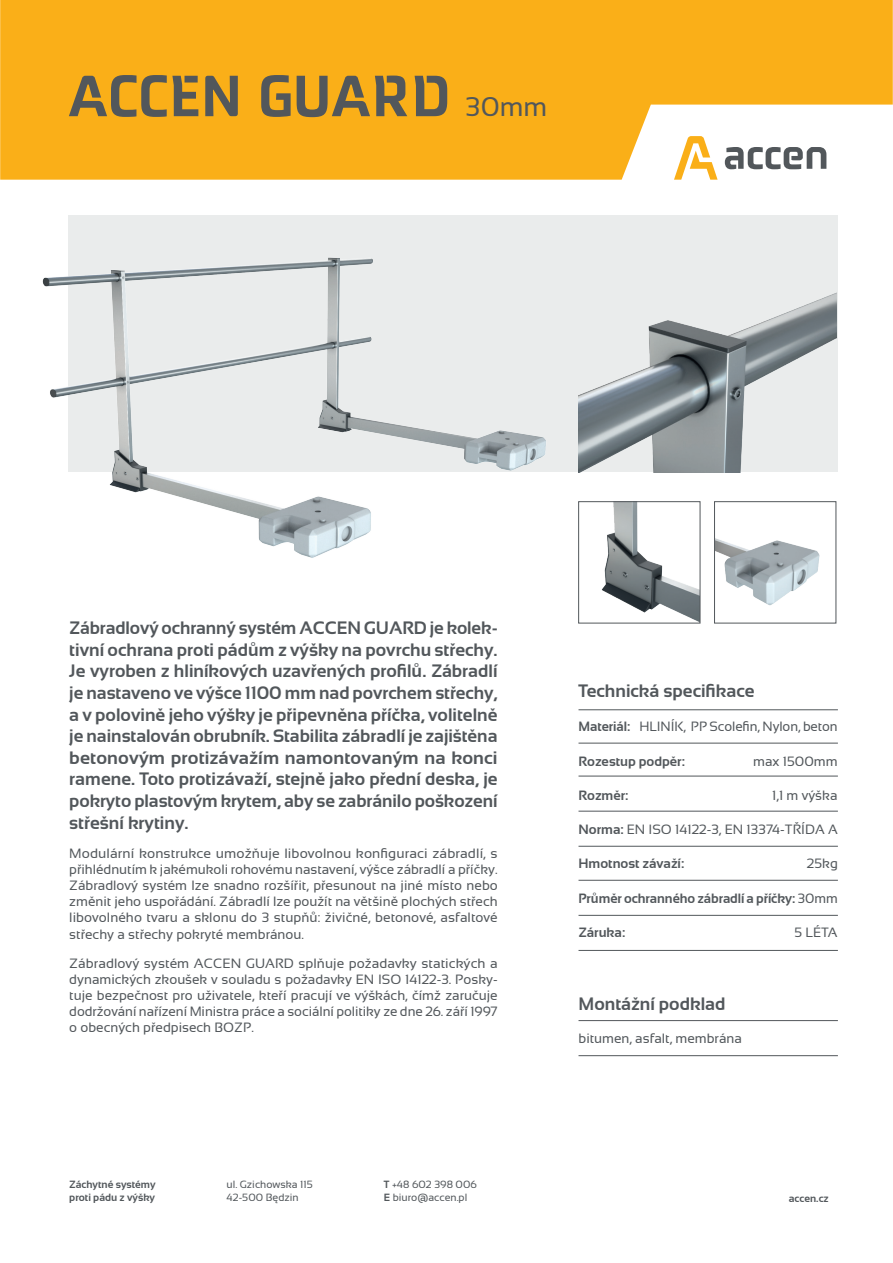
<style>
.page{position:relative;width:893px;height:1263px;background:#fff}
.page>*{position:absolute;margin:0;border:0;box-sizing:border-box;transform-origin:0 0}
.t1{font:60px "Accen";color:#52575b}
.t2{font:27px "Sansation";color:#52575b}
.t3{font:700 18px/21.6px "Sansation";color:#52575b;text-align:justify}
.t4{font:13.5px/16.2px "Sansation";color:#52575b;text-align:justify}
.t5{font:700 13.5px "Sansation";color:#52575b}
.t6{font:10.5px/13.2px "Sansation";color:#52575b}
.t7{font:700 10.5px/12.6px "Sansation";color:#52575b}
.s1{font-weight:700}
.s2{font-weight:400}
</style>
<div class="page">
<svg style="left:0;top:0;width:893px;height:180px;background:#f9b835"></svg>
<div style="left:68px;top:215px;width:770px;height:257px;background:#eaecec"></div>
<hr style="left:578px;top:811px;width:260px;height:1px;background:#52575b">
<hr style="left:578px;top:880px;width:260px;height:1px;background:#52575b">
<hr style="left:578px;top:846px;width:260px;height:1px;background:#52575b">
<hr style="left:578px;top:915px;width:260px;height:1px;background:#52575b">
<hr style="left:578px;top:1020px;width:260px;height:1px;background:#52575b">
<hr style="left:578px;top:950px;width:260px;height:1px;background:#52575b">
<hr style="left:578px;top:1055px;width:260px;height:1px;background:#52575b">
<hr style="left:578px;top:776px;width:260px;height:1px;background:#52575b">
<hr style="left:578px;top:743px;width:260px;height:1px;background:#52575b">
<hr style="left:578px;top:709px;width:260px;height:1px;background:#52575b">
<img style="left:15px;top:140px;width:563px;height:418px">
<img style="left:578px;top:292px;width:259px;height:180px">
<img style="left:602px;top:503px;width:96px;height:118px">
<img style="left:716px;top:538px;width:104px;height:68px">
<div style="left:578px;top:501px;width:122px;height:122px;border:1px solid #52575b"></div>
<div style="left:714px;top:501px;width:122px;height:122px;border:1px solid #52575b"></div>
<h1 class="t1" style="left:68px;top:61px;width:384px">ACCEN GUARD</h1>
<h2 class="t2" style="left:465px;top:92px;width:83px">30mm</h2>
<p class="t3" style="left:69px;top:617px;width:430px">Zábradlový ochranný systém ACCEN GUARD je kolek&shy;tivní ochrana proti pádům z výšky na povrchu střechy.<br>Je vyroben z hliníkových uzavřených profilů. Zábradlí je nastaveno ve výšce 1100 mm nad povrchem střechy, a v polovině jeho výšky je připevněna příčka, volitelně je nainstalován obrubník. Stabilita zábradlí je zajištěna betonovým protizávažím namontovaným na konci ramene. Toto protizávaží, stejně jako přední deska, je pokryto plastovým krytem, aby se zabránilo poškození střešní krytiny.</p>
<p class="t4" style="left:69px;top:845px;width:430px">Modulární konstrukce umožňuje libovolnou konfiguraci zábradlí, s přihlédnutím k jakémukoli rohovému nastavení, výšce zábradlí a příčky.<br>Zábradlový systém lze snadno rozšířit, přesunout na jiné místo nebo změnit jeho uspořádání. Zábradlí lze použít na většině plochých střech libovolného tvaru a sklonu do 3 stupňů: živičné, betonové, asfaltové střechy a střechy pokryté membránou.</p>
<p class="t4" style="left:69px;top:955px;width:430px">Zábradlový systém ACCEN GUARD splňuje požadavky statických a dynamických zkoušek v souladu s požadavky EN ISO 14122-3. Posky&shy;tuje bezpečnost pro uživatele, kteří pracují ve výškách, čímž zaručuje dodržování nařízení Ministra práce a sociální politiky ze dne 26. září 1997 o obecných předpisech BOZP.</p>
<p class="t7" style="left:69px;top:1178px;width:88px">Záchytné systémy proti pádu z výšky</p>
<p class="t6" style="left:227px;top:1178px;width:88px">ul. Gzichowska 115<br>42-500 Będzin</p>
<p class="t6" style="left:384px;top:1178px;width:95px"><span class="s1">T</span> +48 602 398 006<br><span class="s1">E</span> biuro@accen.pl</p>
<h3 class="t3" style="left:578px;top:680px;width:178px">Technická specifikace</h3>
<p class="t4" style="left:578px;top:718px;width:261px"><span class="s1">Materiál:</span> HLINÍK, PP Scolefin, Nylon, beton</p>
<p class="t5" style="left:578px;top:753px;width:108px">Rozestup podpěr:</p>
<p class="t4" style="left:753px;top:753px;width:86px">max 1500mm</p>
<p class="t5" style="left:578px;top:787px;width:52px">Rozměr:</p>
<p class="t4" style="left:772px;top:787px;width:67px">1,1 m výška</p>
<p class="t4" style="left:578px;top:821px;width:261px"><span class="s1">Norma:</span> EN ISO 14122-3, EN 13374-TŘÍDA A</p>
<p class="t5" style="left:578px;top:856px;width:107px">Hmotnost závaží:</p>
<p class="t4" style="left:807px;top:855px;width:32px">25kg</p>
<p class="t5" style="left:578px;top:890px;width:261px">Průměr ochranného zábradlí a příčky: <span class="s2">30mm</span></p>
<p class="t5" style="left:578px;top:924px;width:48px">Záruka:</p>
<p class="t4" style="left:794px;top:924px;width:45px">5 LÉTA</p>
<h3 class="t3" style="left:578px;top:993px;width:149px">Montážní podklad</h3>
<p class="t4" style="left:578px;top:1030px;width:165px">bitumen, asfalt, membrána</p>
<p class="t7" style="left:789px;top:1192px;width:41px">accen.cz</p>
</div>
